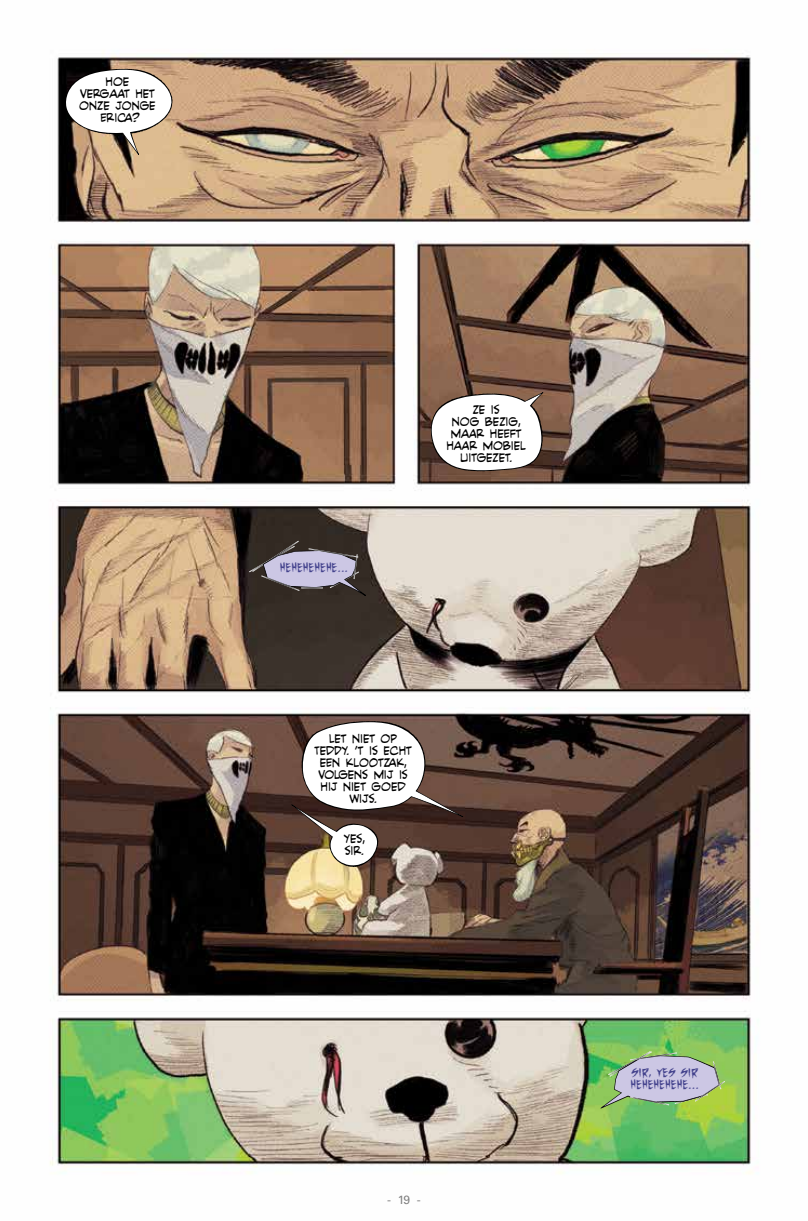
<style>
.page{position:relative;width:808px;height:1221px;background:#fff}
.page>*{position:absolute;margin:0;border:0;box-sizing:border-box;transform-origin:0 0}
.t1{font:16.5px/12px "Piekos Professional BB";color:#000;text-align:center}
.t2{font:13.5px/12px "Post Mortem UCBB";color:#42418c}
.t3{font:12px "Univers LT Std";color:#000}
</style>
<div class="page">
<img style="left:50px;top:53px;width:703px;height:1121px">
<img style="left:600px;top:1051px;width:125px;height:57px">
<svg style="left:249px;top:541px;width:117px;height:55px;background:#746d75"></svg>
<svg style="left:65px;top:68px;width:110px;height:87px"></svg>
<svg style="left:430px;top:392px;width:114px;height:79px"></svg>
<svg style="left:291px;top:721px;width:172px;height:146px"></svg>
<p class="t1" style="left:79px;top:76px;width:78px">hoe vergaat het onze jonge<br>Erica?</p>
<p class="t2" style="left:280px;top:561px;width:70px">HEHEHEHEHE...</p>
<p class="t1" style="left:446px;top:403px;width:81px">ze is<br>nog bezig, maar heeft haar mobiel uitgezet.</p>
<p class="t1" style="left:314px;top:732px;width:99px">Let niet op<br>Teddy. ’t is echt een klootzak, volgens mij is hij niet goed wijs.</p>
<p class="t1" style="left:344px;top:833px;width:22px;text-align:left">yes, sir.</p>
<p class="t3" style="left:387px;top:1192px;width:35px">- 19 -</p>
<p class="t2" style="left:630px;top:1066px;width:70px">SIR, YES SIR<br>HEHEHEHEHE...</p>
</div>
